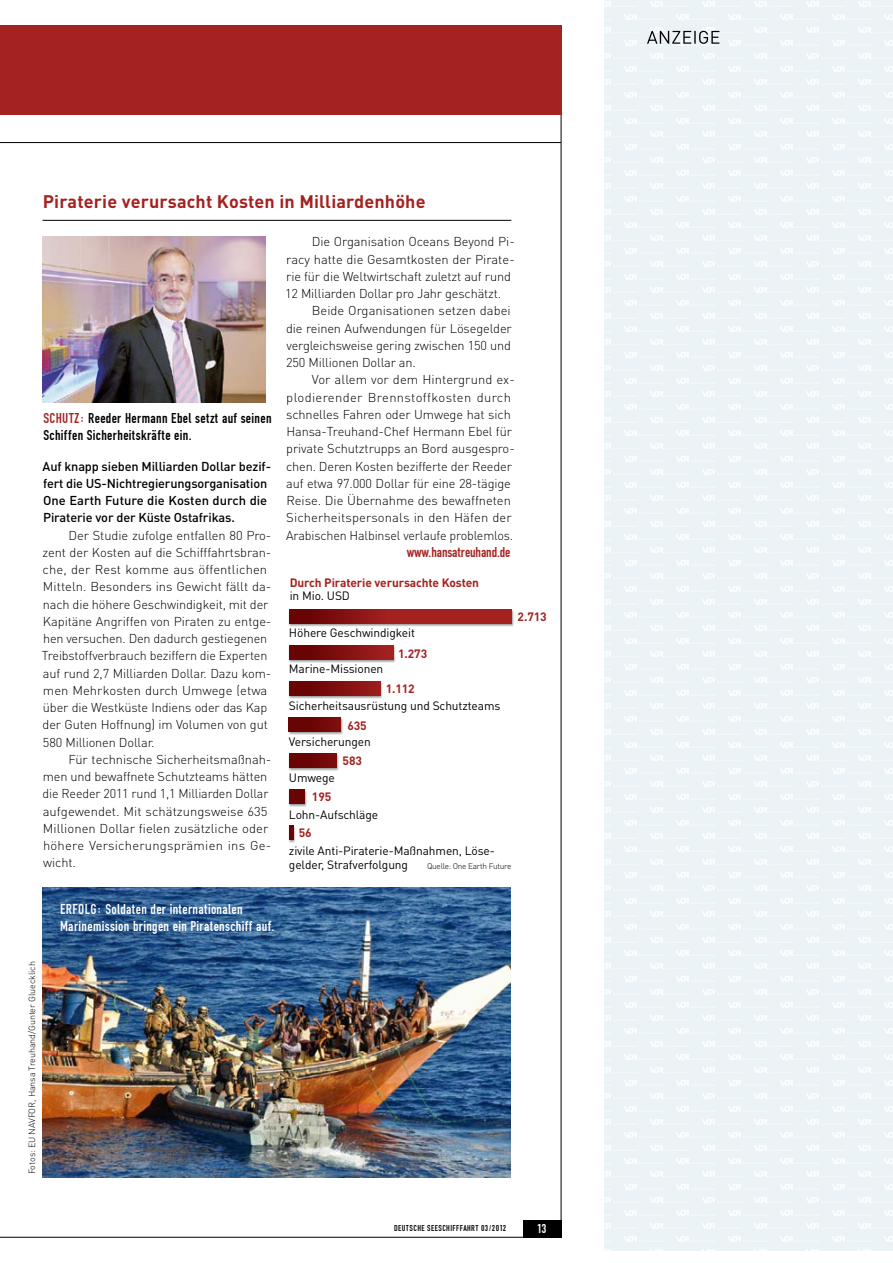
<style>
.page{position:relative;width:893px;height:1263px;background:#fff}
.page>*{position:absolute;margin:0;border:0;box-sizing:border-box;transform-origin:0 0}
.Meldung_Head{font:700 18px "DIN Pro";letter-spacing:.01em;color:#a42220}
.DS_BU{font:15px/16.5px "Fette Eng D";letter-spacing:.02em;color:#fff}
.DS_BU-2{font:15px/16.5px "Fette Eng D";letter-spacing:.02em;color:#000}
.Meldung_Body{font:15px "Fette Eng D";letter-spacing:-.01em;color:#a42220}
.t1{font:13.5px "Fette Eng D";color:#fff}
.Meldung_Body-2{font:300 12.75px/17.2px "DIN Pro";letter-spacing:-.01em;color:#000}
.Meldung_fett{font:500 12.75px/17.2px "DIN Pro";letter-spacing:-.01em;color:#000}
.Meldung_Body-3{font:12px/13.5px "DIN Pro";letter-spacing:-.01em;color:#000}
.Meldung_Body-4{font:700 12px/13.5px "DIN Pro";letter-spacing:-.01em;color:#a42220}
.Fotocredit{font:300 9px "DIN Pro";letter-spacing:-.01em;color:#000}
.t2{font:9px "Fette Eng D";letter-spacing:.04em;color:#000}
.Meldung_Body-5{font:300 8.25px "DIN Pro";letter-spacing:-.03em;color:#000}
.s1{color:#a42220}
.s2{font-weight:400;color:#000}
</style>
<div class="page">
<img style="left:0;top:115px;width:561px;height:1122px">
<hr style="left:0;top:142px;width:561px;height:1px;background:#000">
<div style="left:0;top:26px;width:561px;height:89px;background:#a42220"></div>
<div style="left:288px;top:609px;width:227px;height:234px;background:#fff"></div>
<svg style="left:289px;top:609px;width:222px;height:15px;background:#931917"></svg>
<svg style="left:289px;top:753px;width:48px;height:15px"></svg>
<svg style="left:289px;top:681px;width:91px;height:15px"></svg>
<div style="left:289px;top:825px;width:5px;height:15px;background:#690404"></div>
<svg style="left:289px;top:645px;width:104px;height:15px;background:#81100f"></svg>
<div style="left:289px;top:789px;width:16px;height:15px;background:#690404"></div>
<svg style="left:289px;top:717px;width:52px;height:15px"></svg>
<div style="left:604px;top:0;width:289px;height:1250px;background:#ebf3f7"></div>
<svg style="left:647px;top:31px;width:72px;height:13px"></svg>
<p class="Meldung_Head" style="left:43px;top:189px;width:384px">Piraterie verursacht Kosten in Milliardenhöhe</p>
<p class="DS_BU-2" style="left:43px;top:410px;width:230px"><span class="s1">SCHUTZ:</span> Reeder Hermann Ebel setzt auf seinen<br>Schiffen Sicherheitskräfte ein.</p>
<p class="Meldung_fett" style="left:43px;top:457px;width:230px">Auf knapp sieben Milliarden Dollar bezif&shy;fert die US-Nichtregierungsorganisation One Earth Future die Kosten durch die Piraterie vor der Küste Ostafrikas.</p>
<p class="Meldung_Body-2" style="left:42px;top:526px;width:231px;text-indent:27px">Der Studie zufolge entfallen 80 Pro&shy;zent der Kosten auf die Schifffahrtsbran&shy;che, der Rest komme aus öffentlichen Mitteln. Besonders ins Gewicht fällt da&shy;nach die höhere Geschwindigkeit, mit der Kapitäne Angriffen von Piraten zu entge&shy;hen versuchen. Den dadurch gestiegenen Treibstoffverbrauch beziffern die Experten auf rund 2,7 Milliarden Dollar. Dazu kom&shy;men Mehrkosten durch Umwege (etwa über die Westküste Indiens oder das Kap der Guten Hoffnung) im Volumen von gut 580 Millionen Dollar.</p>
<p class="Meldung_Body-2" style="left:43px;top:750px;width:230px;text-indent:26px">Für technische Sicherheitsmaßnah&shy;men und bewaffnete Schutzteams hätten die Reeder 2011 rund 1,1 Milliarden Dollar aufgewendet. Mit schätzungsweise 635<br>Millionen Dollar fielen zusätzliche oder höhere Versicherungsprämien ins Ge&shy;wicht.</p>
<p class="Meldung_Body-2" style="left:285px;top:233px;width:231px;text-indent:27px">Die Organisation Oceans Beyond Pi&shy;racy hatte die Gesamtkosten der Pirate&shy;rie für die Weltwirtschaft zuletzt auf rund 12 Milliarden Dollar pro Jahr geschätzt.</p>
<p class="Meldung_Body-2" style="left:286px;top:302px;width:227px;text-align:justify;text-indent:26px">Beide Organisationen setzen dabei die reinen Aufwendungen für Lösegelder vergleichsweise gering zwischen 150 und 250 Millionen Dollar an.</p>
<p class="Meldung_Body-2" style="left:286px;top:371px;width:230px;text-indent:26px">Vor allem vor dem Hintergrund ex&shy;plodierender Brennstoffkosten durch schnelles Fahren oder Umwege hat sich Hansa-Treuhand-Chef Hermann Ebel für private Schutztrupps an Bord ausgespro&shy;chen. Deren Kosten bezifferte der Reeder auf etwa 97.000 Dollar für eine 28-tägige Reise. Die Übernahme des bewaffneten Sicherheitspersonals in den Häfen der Arabischen Halbinsel verlaufe problemlos.</p>
<p class="Meldung_Body" style="left:407px;top:544px;width:105px">www.hansatreuhand.de</p>
<p class="Meldung_Body-4" style="left:290px;top:575px;width:191px">Durch Piraterie verursachte Kosten <span class="s2">in Mio. USD</span></p>
<p class="Meldung_Body-4" style="left:518px;top:609px;width:31px">2.713</p>
<p class="Meldung_Body-3" style="left:289px;top:625px;width:128px">Höhere Geschwindigkeit</p>
<p class="Meldung_Body-3" style="left:289px;top:661px;width:96px">Marine-Missionen</p>
<p class="Meldung_Body-3" style="left:289px;top:698px;width:213px">Sicherheitsausrüstung und Schutzteams</p>
<p class="Meldung_Body-3" style="left:289px;top:734px;width:83px">Versicherungen</p>
<p class="Meldung_Body-3" style="left:289px;top:771px;width:48px">Umwege</p>
<p class="Meldung_Body-3" style="left:289px;top:807px;width:91px">Lohn-Aufschläge</p>
<p class="Meldung_Body-3" style="left:289px;top:844px;width:208px">zivile Anti-Piraterie-Maßnahmen, Löse&shy;gelder, Strafverfolgung</p>
<p class="Meldung_Body-4" style="left:398px;top:646px;width:31px">1.273</p>
<p class="Meldung_Body-4" style="left:386px;top:681px;width:31px">1.112</p>
<p class="Meldung_Body-4" style="left:348px;top:718px;width:21px">635</p>
<p class="Meldung_Body-4" style="left:343px;top:753px;width:21px">583</p>
<p class="Meldung_Body-4" style="left:312px;top:790px;width:21px">195</p>
<p class="Meldung_Body-4" style="left:299px;top:825px;width:14px">56</p>
<p class="Meldung_Body-5" style="left:427px;top:860px;width:86px">Quelle: One Earth Future</p>
<p class="Fotocredit" style="left:26px;top:1174px;width:214px;rotate:-90deg">Fotos: EU NAVFOR, Hansa Treuhand/Gunter Gluecklich</p>
<p class="DS_BU" style="left:60px;top:901px;width:216px">ERFOLG: Soldaten der internationalen<br>Marinemission bringen ein Piratenschiff auf.</p>
<p class="t2" style="left:394px;top:1223px;width:114px">DEUTSCHE SEESCHIFFFAHRT 03/2012</p>
<p class="t1" style="left:537px;top:1221px;width:11px">13</p>
</div>
